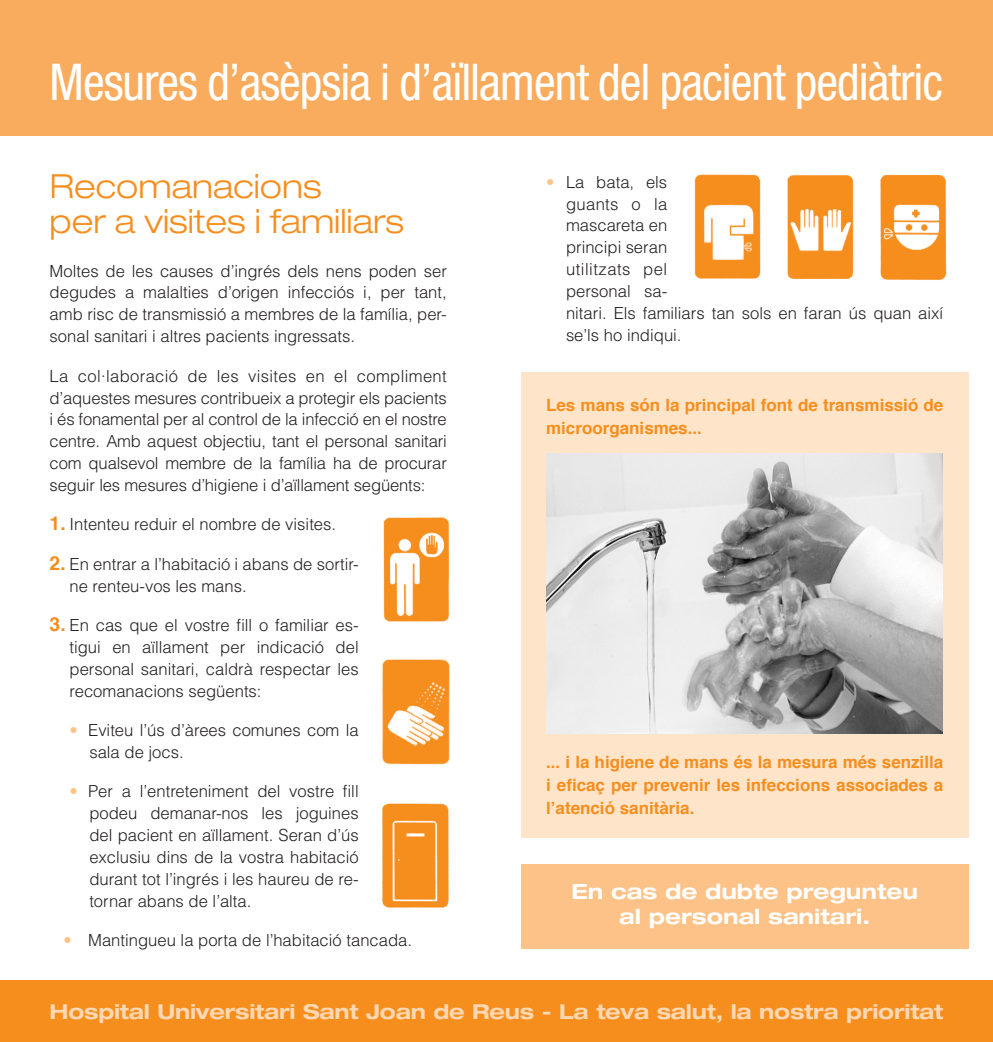
<style>
.page{position:relative;width:993px;height:1042px;background:#fff}
.page>*{position:absolute;margin:0;border:0;box-sizing:border-box;transform-origin:0 0}
.t1{font:condensed 50.75px "Helvetica Neue";letter-spacing:-.02em;color:#fff;scale:.96 1}
.t2{font:300 expanded 33.25px/35px "Helvetica Neue";color:#f68e1e}
.t3{font:700 expanded 21px/24.5px "Helvetica Neue";color:#fff;text-align:center}
.t4{font:700 expanded 20.47px "Helvetica Neue";letter-spacing:-.01em;color:#fdd8b2}
.t5{font:700 16.97px/22.8px "Helvetica";color:#f68e1e}
.t6{font:300 16.62px/21.9px "Helvetica";color:#231f20;text-align:justify}
.s1{font-weight:700;font-size:19.25px;color:#f68e1e}
.s2{color:#fcc287}
</style>
<div class="page">
<div style="left:521px;top:372px;width:447px;height:465px;background:#fee5c9"></div>
<div style="left:521px;top:864px;width:447px;height:84px;background:#fcc287"></div>
<div style="left:0;top:980px;width:992px;height:62px;background:#f68e1e"></div>
<div style="left:0;top:0;width:992px;height:136px;background:#faac5e"></div>
<img style="left:382px;top:803px;width:67px;height:105px">
<img style="left:383px;top:517px;width:66px;height:105px">
<img style="left:380px;top:659px;width:70px;height:109px">
<img style="left:694px;top:174px;width:67px;height:105px">
<img style="left:787px;top:175px;width:67px;height:105px">
<img style="left:880px;top:174px;width:67px;height:106px">
<img style="left:546px;top:454px;width:396px;height:279px">
<h1 class="t1" style="left:50px;top:53px;width:932px">Mesures d’asèpsia i d’aïllament del pacient pediàtric</h1>
<h2 class="t2" style="left:50px;top:168px;width:355px">Recomanacions<br>per a visites i familiars</h2>
<p class="t6" style="left:50px;top:260px;width:398px">Moltes de les causes d’ingrés dels nens poden ser degudes a malalties d’origen infecciós i, per tant, amb risc de transmissió a membres de la família, per&shy;sonal sanitari i altres pacients ingressats.</p>
<p class="t6" style="left:50px;top:365px;width:398px">La col·laboració de les visites en el compliment d’aquestes mesures contribueix a protegir els pacients i és fonamental per al control de la infecció en el nostre centre. Amb aquest objectiu, tant el personal sanitari com qualsevol membre de la família ha de procurar seguir les mesures d’higiene i d’aïllament següents:</p>
<p class="t6" style="left:50px;top:513px;width:288px"><span class="s1">1.</span> Intenteu reduir el nombre de visites.</p>
<p class="t6" style="left:69px;top:553px;width:291px;text-indent:-20px"><span class="s1">2.</span> En entrar a l’habitació i abans de sortir&shy;ne renteu-vos les mans.</p>
<p class="t6" style="left:69px;top:614px;width:291px;text-indent:-20px"><span class="s1">3.</span> En cas que el vostre fill o familiar es&shy;tigui en aïllament per indicació del personal sanitari, caldrà respectar les recomanacions següents:</p>
<p class="t6" style="left:89px;top:719px;width:271px;text-indent:-20px"><span class="s2">•</span> Eviteu l’ús d’àrees comunes com la sala de jocs.</p>
<p class="t6" style="left:89px;top:780px;width:271px;text-indent:-20px"><span class="s2">•</span> Per a l’entreteniment del vostre fill podeu demanar-nos les joguines del pacient en aïllament. Seran d’ús exclusiu dins de la vostra habitació durant tot l’ingrés i les haureu de re&shy;tornar abans de l’alta.</p>
<p class="t6" style="left:64px;top:929px;width:350px"><span class="s2">•</span> Mantingueu la porta de l’habitació tancada.</p>
<p class="t6" style="left:566px;top:171px;width:378px;text-align:left;text-indent:-20px"><span class="s2">•</span> La bata, els<br>guants o la<br>mascareta en<br>principi seran<br>utilitzats pel<br>personal sa-<br>nitari. Els familiars tan sols en faran ús quan així se’ls ho indiqui.</p>
<p class="t5" style="left:546px;top:394px;width:398px">Les mans són la principal font de transmissió de microorganismes...</p>
<p class="t5" style="left:546px;top:751px;width:398px;text-align:justify">... i la higiene de mans és la mesura més senzilla i eficaç per prevenir les infeccions associades a l’atenció sanitària.</p>
<p class="t3" style="left:571px;top:879px;width:348px">En cas de dubte pregunteu al personal sanitari.</p>
<p class="t4" style="left:50px;top:999px;width:894px">Hospital Universitari Sant Joan de Reus - La teva salut, la nostra prioritat</p>
</div>
